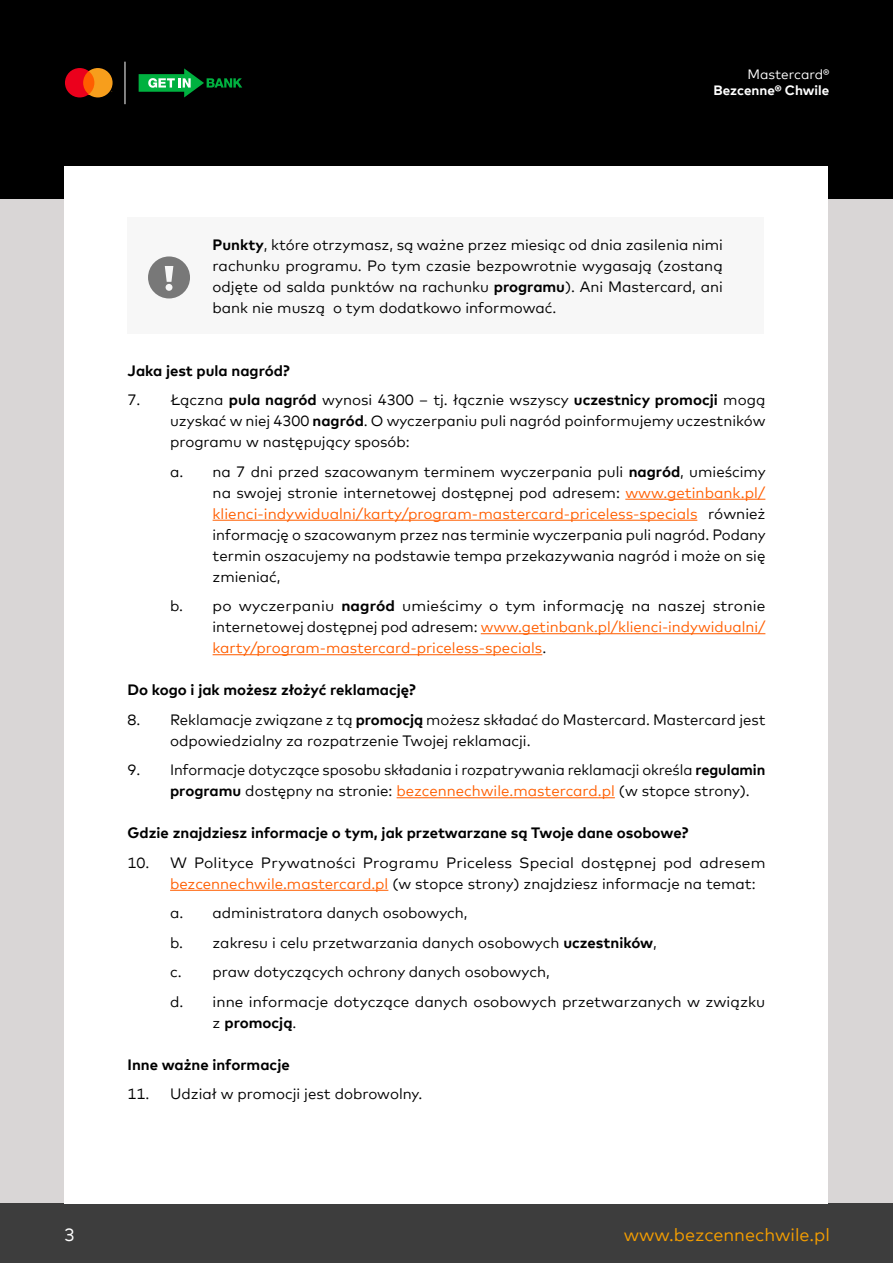
<style>
.page{position:relative;width:893px;height:1263px;background:#fff}
.page>*{position:absolute;margin:0;border:0;box-sizing:border-box;transform-origin:0 0}
.t1{font:18px "Mark Offc For MC";color:#f59e00}
.t2{font:18px "Mark Offc For MC";color:#fff}
.t3{font:15px/21px "Mark Offc For MC";color:#000;text-align:justify}
.t4{font:700 15px "Mark Offc For MC";color:#000}
.t5{font:700 13.5px "Mark Offc For MC";color:#fff}
.t6{font:13.5px "Mark Offc For MC";color:#fff}
.s1{font-weight:700}
.s2{color:#ff5e00}
.s3{font-weight:400}
</style>
<div class="page">
<div style="left:0;top:132px;width:893px;height:1095px;background:#d9d6d6"></div>
<div style="left:0;top:1203px;width:893px;height:60px;background:#3d3d3d"></div>
<div style="left:0;top:0;width:893px;height:198px;background:#000"></div>
<svg style="left:139px;top:68px;width:103px;height:29px"></svg>
<div style="left:65px;top:167px;width:763px;height:1036px;background:#fff"></div>
<svg style="left:65px;top:68px;width:48px;height:29px"></svg>
<hr style="left:125px;top:62px;width:1px;height:42px;background:#fff">
<div style="left:128px;top:217px;width:636px;height:117px;background:#f7f7f7"></div>
<svg style="left:148px;top:256px;width:42px;height:42px"></svg>
<hr style="left:625px;top:499px;width:140px;height:1px;background:#ff5e00">
<hr style="left:213px;top:520px;width:484px;height:1px;background:#ff5e00">
<hr style="left:481px;top:633px;width:284px;height:1px;background:#ff5e00">
<hr style="left:213px;top:654px;width:329px;height:1px;background:#ff5e00">
<hr style="left:397px;top:797px;width:218px;height:1px;background:#ff5e00">
<hr style="left:170px;top:890px;width:218px;height:1px;background:#ff5e00">
<p class="t6" style="left:747px;top:64px;width:83px">Mastercard®</p>
<p class="t5" style="left:714px;top:80px;width:117px">Bezcenne® Chwile</p>
<p class="t3" style="left:213px;top:233px;width:512px"><span class="s1">Punkty</span>, które otrzymasz, są ważne przez miesiąc od dnia zasilenia nimi rachunku programu. Po tym czasie bezpowrotnie wygasają (zostaną odjęte od salda punktów na rachunku <span class="s1">programu</span>). Ani Mastercard, ani bank nie muszą o tym dodatkowo informować.</p>
<p class="t4" style="left:128px;top:359px;width:164px">Jaka jest pula nagród?</p>
<p class="t3" style="left:170px;top:388px;width:597px;text-indent:-43px">7. Łączna <span class="s1">pula nagród</span> wynosi 4300 – tj. łącznie wszyscy <span class="s1">uczestnicy promocji</span> mogą uzyskać w niej 4300 <span class="s1">nagród</span>. O wyczerpaniu puli nagród poinformujemy uczestników programu w następujący sposób:</p>
<p class="t3" style="left:213px;top:460px;width:555px;text-indent:-43px">a. na 7 dni przed szacowanym terminem wyczerpania puli <span class="s1">nagród</span>, umieścimy na swojej stronie internetowej dostępnej pod adresem: <span class="s2">www.getinbank.pl/ klienci-indywidualni/karty/program-mastercard-priceless-specials</span> również informację o szacowanym przez nas terminie wyczerpania puli nagród. Podany termin oszacujemy na podstawie tempa przekazywania nagród i może on się zmieniać,</p>
<p class="t3" style="left:213px;top:594px;width:554px;text-indent:-43px">b. po wyczerpaniu <span class="s1">nagród</span> umieścimy o tym informację na naszej stronie internetowej dostępnej pod adresem: <span class="s2">www.getinbank.pl/klienci-indywidualni/ karty/program-mastercard-priceless-specials</span>.</p>
<p class="t4" style="left:128px;top:679px;width:290px">Do kogo i jak możesz złożyć reklamację?</p>
<p class="t3" style="left:170px;top:708px;width:597px;text-indent:-43px">8. Reklamacje związane z tą <span class="s1">promocją</span> możesz składać do Mastercard. Mastercard jest odpowiedzialny za rozpatrzenie Twojej reklamacji.</p>
<p class="t3" style="left:170px;top:758px;width:597px;text-indent:-43px">9. Informacje dotyczące sposobu składania i rozpatrywania reklamacji określa <span class="s1">regulamin programu</span> dostępny na stronie: <span class="s2">bezcennechwile.mastercard.pl</span> (w stopce strony).</p>
<p class="t4" style="left:128px;top:822px;width:562px">Gdzie znajdziesz informacje o tym, jak przetwarzane są Twoje dane osobowe?</p>
<p class="t3" style="left:170px;top:851px;width:597px;text-indent:-43px">10. W Polityce Prywatności Programu Priceless Special dostępnej pod adresem <span class="s2">bezcennechwile.mastercard.pl</span> (w stopce strony) znajdziesz informacje na temat:</p>
<p class="t3" style="left:170px;top:897px;width:597px;line-height:29.5px;text-align:left">a. administratora danych osobowych,<br>b. zakresu i celu przetwarzania danych osobowych <span class="s1">uczestników</span>,<br>c. praw dotyczących ochrony danych osobowych,<br>d. inne informacje dotyczące danych osobowych przetwarzanych w związku</p>
<p class="t4" style="left:213px;top:1011px;width:85px"><span class="s3">z</span> promocją<span class="s3">.</span></p>
<p class="t4" style="left:128px;top:1053px;width:164px">Inne ważne informacje</p>
<p class="t3" style="left:128px;top:1082px;width:296px">11. Udział w promocji jest dobrowolny.</p>
<p class="t2" style="left:64px;top:1221px;width:12px">3</p>
<p class="t1" style="left:624px;top:1221px;width:208px">www.bezcennechwile.pl</p>
</div>
